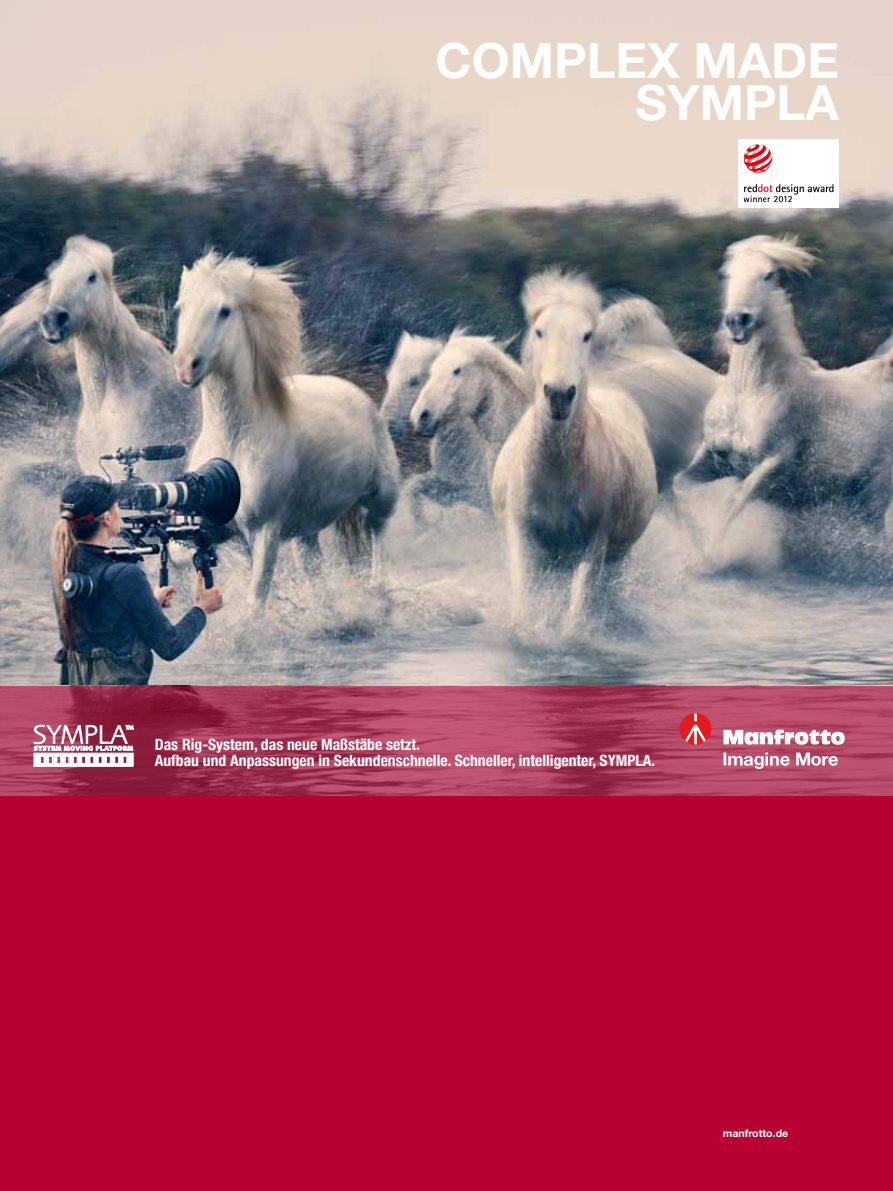
<style>
.page{position:relative;width:893px;height:1191px;background:#fff}
.page>*{position:absolute;margin:0;border:0;box-sizing:border-box;transform-origin:0 0}
.t1{font:700 48.9px/41.5px "Helvetica Neue";color:#fff;text-align:right}
.t2{font:700 condensed 15.75px/15.9px "Helvetica Neue LT Std";color:#fff}
.t3{font:700 10.65px "Helvetica Neue LT Std";color:#fff}
</style>
<div class="page">
<img style="left:0;top:0;width:893px;height:686px">
<svg style="left:0;top:686px;width:893px;height:110px;background:#aa3d5b"></svg>
<svg style="left:680px;top:713px;width:31px;height:31px"></svg>
<svg style="left:723px;top:729px;width:122px;height:15px"></svg>
<svg style="left:723px;top:752px;width:115px;height:17px"></svg>
<div style="left:0;top:796px;width:893px;height:395px;background:#b70132"></div>
<svg style="left:34px;top:725px;width:100px;height:41px"></svg>
<div style="left:738px;top:139px;width:101px;height:69px;background:#fff"></div>
<svg style="left:744px;top:184px;width:89px;height:18px"></svg>
<svg style="left:744px;top:144px;width:28px;height:29px"></svg>
<h1 class="t1" style="left:436px;top:39px;width:405px">COMPLEX MADE<br>SYMPLA</h1>
<p class="t2" style="left:155px;top:736px;width:502px">Das Rig-System, das neue Maßstäbe setzt.<br>Aufbau und Anpassungen in Sekundenschnelle. Schneller, intelligenter, SYMPLA.</p>
<p class="t3" style="left:723px;top:1126px;width:67px">manfrotto.de</p>
</div>
